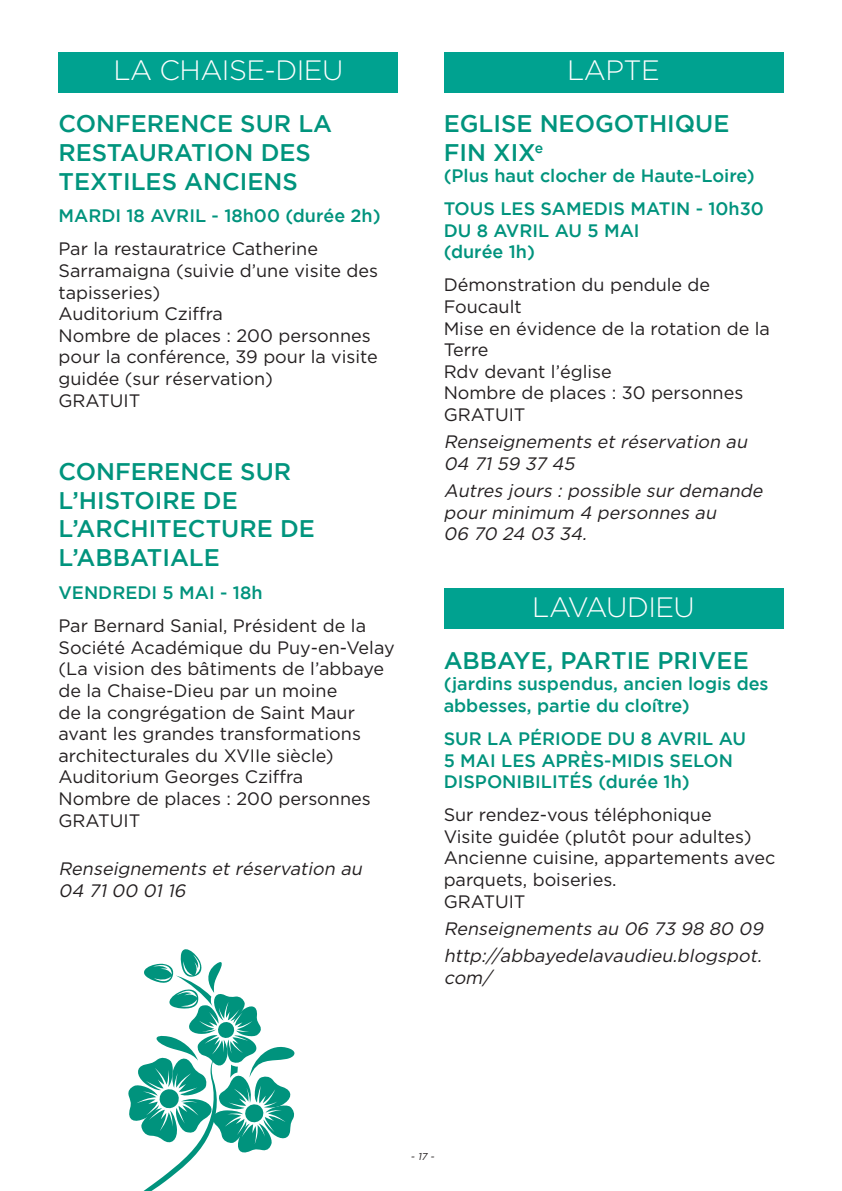
<style>
.page{position:relative;width:842px;height:1191px;background:#fff}
.page>*{position:absolute;margin:0;border:0;box-sizing:border-box;transform-origin:0 0}
.t1{font:300 28px "Gotham";letter-spacing:-.02em;color:#fff}
.t2{font:500 24px/28.8px "Gotham";color:#00947d}
.t3{font:18px/21.6px "Gotham";color:#231f20}
.t4{font:italic 18px/21.6px "Gotham";color:#231f20}
.t5{font:500 18px/21.6px "Gotham";color:#00937d}
.t6{font:500 18px/21.6px "Gotham";color:#00947d}
.t7{font:italic 10px "Gotham";color:#231f20}
</style>
<div class="page">
<svg style="left:128px;top:949px;width:167px;height:242px"></svg>
<div style="left:58px;top:52px;width:340px;height:40px;background:#00a290"></div>
<div style="left:444px;top:52px;width:339px;height:40px;background:#00a290"></div>
<div style="left:444px;top:589px;width:339px;height:40px;background:#00a290"></div>
<h1 class="t1" style="left:113px;top:55px;width:232px">LA CHAISE-DIEU</h1>
<h2 class="t2" style="left:58px;top:108px;width:275px">CONFERENCE SUR LA<br>RESTAURATION DES<br>TEXTILES ANCIENS</h2>
<p class="t5" style="left:58px;top:205px;width:324px">MARDI 18 AVRIL - 18h00 (durée 2h)</p>
<p class="t3" style="left:58px;top:238px;width:321px">Par la restauratrice Catherine<br>Sarramaigna (suivie d’une visite des tapisseries)<br>Auditorium Cziffra<br>Nombre de places : 200 personnes pour la conférence, 39 pour la visite guidée (sur réservation)<br>GRATUIT</p>
<h2 class="t2" style="left:58px;top:456px;width:258px">CONFERENCE SUR<br>L’HISTOIRE DE<br>L’ARCHITECTURE DE<br>L’ABBATIALE</h2>
<p class="t5" style="left:58px;top:581px;width:206px">VENDREDI 5 MAI - 18h</p>
<p class="t3" style="left:58px;top:614px;width:338px">Par Bernard Sanial, Président de la<br>Société Académique du Puy-en-Velay (La vision des bâtiments de l’abbaye de la Chaise-Dieu par un moine<br>de la congrégation de Saint Maur avant les grandes transformations architecturales du XVIIe siècle)<br>Auditorium Georges Cziffra<br>Nombre de places : 200 personnes<br>GRATUIT</p>
<p class="t4" style="left:58px;top:858px;width:309px">Renseignements et réservation au<br>04 71 00 01 16</p>
<h1 class="t1" style="left:567px;top:55px;width:94px">LAPTE</h1>
<h2 class="t2" style="left:444px;top:108px;width:287px">EGLISE NEOGOTHIQUE<br>FIN XIX<sup>e</sup></h2>
<p class="t6" style="left:444px;top:165px;width:313px">(Plus haut clocher de Haute-Loire)</p>
<p class="t5" style="left:444px;top:198px;width:322px">TOUS LES SAMEDIS MATIN - 10h30<br>DU 8 AVRIL AU 5 MAI<br>(durée 1h)</p>
<p class="t3" style="left:444px;top:274px;width:328px">Démonstration du pendule de<br>Foucault<br>Mise en évidence de la rotation de la<br>Terre<br>Rdv devant l’église<br>Nombre de places : 30 personnes<br>GRATUIT</p>
<p class="t4" style="left:444px;top:431px;width:309px">Renseignements et réservation au<br>04 71 59 37 45</p>
<p class="t4" style="left:444px;top:480px;width:324px">Autres jours : possible sur demande pour minimum 4 personnes au<br>06 70 24 03 34.</p>
<h1 class="t1" style="left:532px;top:592px;width:164px">LAVAUDIEU</h1>
<h2 class="t2" style="left:444px;top:645px;width:307px">ABBAYE, PARTIE PRIVEE</h2>
<p class="t6" style="left:444px;top:673px;width:326px">(jardins suspendus, ancien logis des abbesses, partie du cloître)</p>
<p class="t5" style="left:444px;top:727px;width:304px">SUR LA PÉRIODE DU 8 AVRIL AU<br>5 MAI LES APRÈS-MIDIS SELON<br>DISPONIBILITÉS (durée 1h)</p>
<p class="t3" style="left:444px;top:803px;width:333px">Sur rendez-vous téléphonique<br>Visite guidée (plutôt pour adultes)<br>Ancienne cuisine, appartements avec parquets, boiseries.<br>GRATUIT</p>
<p class="t4" style="left:444px;top:914px;width:325px;line-height:27.2px">Renseignements au 06 73 98 80 09 http://abbayedelavaudieu.blogspot.</p>
<p class="t4" style="left:444px;top:966px;width:49px">com/</p>
<p class="t7" style="left:411px;top:1150px;width:27px">- 17 -</p>
</div>
